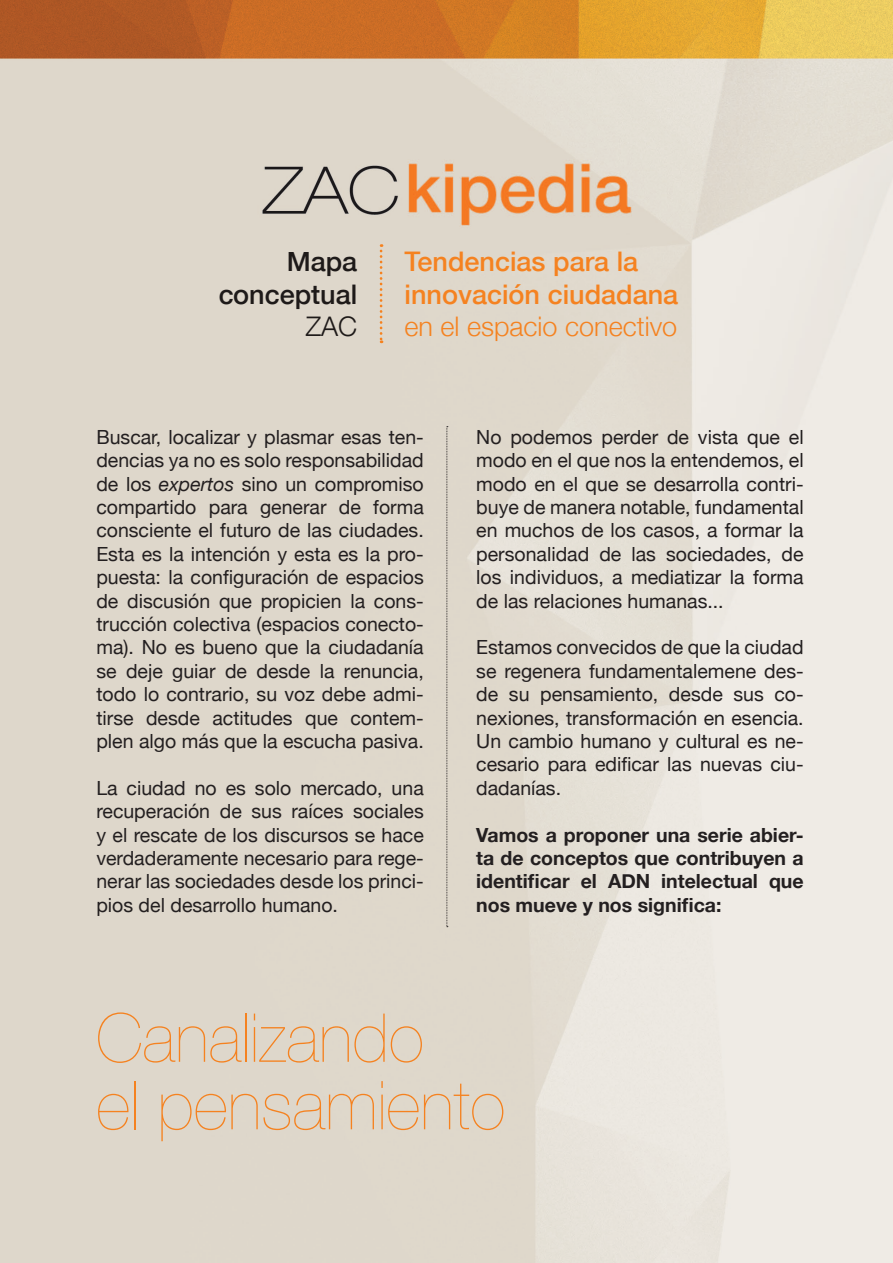
<style>
.page{position:relative;width:893px;height:1263px;background:#fff}
.page>*{position:absolute;margin:0;border:0;box-sizing:border-box;transform-origin:0 0}
.t1{font:200 67.5px "Helvetica Neue LT Std";color:#f58220}
.t2{font:500 27px "Helvetica Neue";color:#f58220}
.t3{font:300 27px "Helvetica Neue";color:#f58220}
.t4{font:500 27px/32.4px "Helvetica Neue";color:#231f20;text-align:right}
.t5{font:300 27px "Helvetica Neue";color:#231f20}
.t6{font:19.5px/23.4px "Helvetica Neue";color:#231f20;text-align:justify}
.t7{font:700 19.5px/23.4px "Helvetica Neue";color:#231f20;text-align:justify}
.s1{font-style:italic}
</style>
<div class="page">
<img style="left:0;top:0;width:893px;height:1263px">
<svg style="left:380px;top:244px;width:2px;height:99px"></svg>
<svg style="left:446px;top:426px;width:2px;height:501px"></svg>
<h2 class="t4" style="left:218px;top:244px;width:141px">Mapa conceptual</h2>
<h2 class="t5" style="left:306px;top:305px;width:53px">ZAC</h2>
<p class="t2" style="left:405px;top:240px;width:235px">Tendencias para la</p>
<p class="t2" style="left:405px;top:272px;width:275px">innovación ciudadana</p>
<p class="t3" style="left:405px;top:305px;width:274px">en el espacio conectivo</p>
<p class="t6" style="left:96px;top:424px;width:329px">Buscar, localizar y plasmar esas ten&shy;dencias ya no es solo responsabilidad de los <span class="s1">expertos</span> sino un compromiso compartido para generar de forma consciente el futuro de las ciudades.<br>Esta es la intención y esta es la pro&shy;puesta: la configuración de espacios de discusión que propicien la cons&shy;trucción colectiva (espacios conecto&shy;ma). No es bueno que la ciudadanía se deje guiar de desde la renuncia, todo lo contrario, su voz debe admi&shy;tirse desde actitudes que contem&shy;plen algo más que la escucha pasiva.</p>
<p class="t6" style="left:96px;top:775px;width:329px">La ciudad no es solo mercado, una recuperación de sus raíces sociales y el rescate de los discursos se hace verdaderamente necesario para rege&shy;nerar las sociedades desde los princi&shy;pios del desarrollo humano.</p>
<p class="t6" style="left:476px;top:424px;width:329px">No podemos perder de vista que el modo en el que nos la entendemos, el modo en el que se desarrolla contri&shy;buye de manera notable, fundamental en muchos de los casos, a formar la personalidad de las sociedades, de los individuos, a mediatizar la forma de las relaciones humanas...</p>
<p class="t6" style="left:476px;top:634px;width:329px">Estamos convecidos de que la ciudad se regenera fundamentalemene des&shy;de su pensamiento, desde sus co&shy;nexiones, transformación en esencia.<br>Un cambio humano y cultural es ne&shy;cesario para edificar las nuevas ciu&shy;dadanías.</p>
<p class="t7" style="left:476px;top:822px;width:329px">Vamos a proponer una serie abier&shy;ta de conceptos que contribuyen a identificar el ADN intelectual que nos mueve y nos significa:</p>
<p class="t1" style="left:96px;top:999px;width:329px">Canalizando</p>
<p class="t1" style="left:96px;top:1066px;width:410px">el pensamiento</p>
</div>
